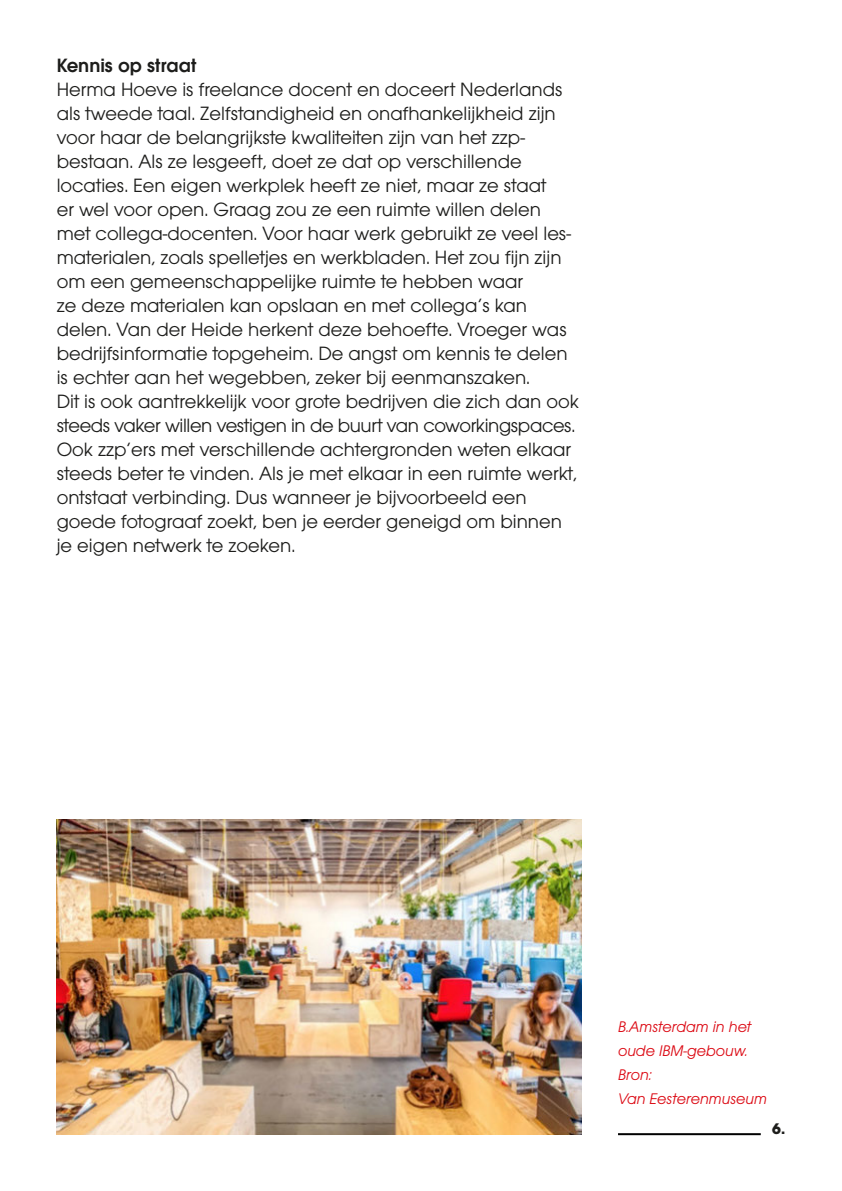
<style>
.page{position:relative;width:842px;height:1191px;background:#fff}
.page>*{position:absolute;margin:0;border:0;box-sizing:border-box;transform-origin:0 0}
.t1{font:20px/24px "Avant Gar Got Itc T";color:#1d1d1b}
.t2{font:600 20px "Avant Gar Got Itc T";color:#1d1d1b}
.t3{font:16px/24px "Avant Gar Got Itc T Book Obli";color:#dc0a14}
.t4{font:700 16px "Avant Gar Got Itc T";color:#1d1d1b}
</style>
<div class="page">
<hr style="left:618px;top:1133px;width:143px;height:2px;background:#000">
<img style="left:57px;top:820px;width:525px;height:314px">
<p class="t2" style="left:57px;top:54px;width:141px">Kennis op straat</p>
<p class="t1" style="left:57px;top:77px;width:507px">Herma Hoeve is freelance docent en doceert Nederlands als tweede taal. Zelfstandigheid en onafhankelijkheid zijn voor haar de belangrijkste kwaliteiten zijn van het zzp-</p>
<p class="t1" style="left:57px;top:149px;width:466px">bestaan. Als ze lesgeeft, doet ze dat op verschillende</p>
<p class="t1" style="left:57px;top:173px;width:491px">locaties. Een eigen werkplek heeft ze niet, maar ze staat</p>
<p class="t1" style="left:57px;top:197px;width:486px">er wel voor open. Graag zou ze een ruimte willen delen</p>
<p class="t1" style="left:57px;top:221px;width:516px">met collega-docenten. Voor haar werk gebruikt ze veel les&shy;materialen, zoals spelletjes en werkbladen. Het zou fijn zijn om een gemeenschappelijke ruimte te hebben waar</p>
<p class="t1" style="left:57px;top:293px;width:512px">ze deze materialen kan opslaan en met collega’s kan delen. Van der Heide herkent deze behoefte. Vroeger was bedrijfsinformatie topgeheim. De angst om kennis te delen is echter aan het wegebben, zeker bij eenmanszaken.</p>
<p class="t1" style="left:57px;top:389px;width:524px">Dit is ook aantrekkelijk voor grote bedrijven die zich dan ook steeds vaker willen vestigen in de buurt van coworkingspaces.<br>Ook zzp’ers met verschillende achtergronden weten elkaar steeds beter te vinden. Als je met elkaar in een ruimte werkt, ontstaat verbinding. Dus wanneer je bijvoorbeeld een goede fotograaf zoekt, ben je eerder geneigd om binnen je eigen netwerk te zoeken.</p>
<p class="t3" style="left:618px;top:1014px;width:135px">B.Amsterdam in het oude IBM-gebouw.<br>Bron:</p>
<p class="t3" style="left:618px;top:1086px;width:150px">Van Eesterenmuseum</p>
<p class="t4" style="left:772px;top:1118px;width:14px">6.</p>
</div>
